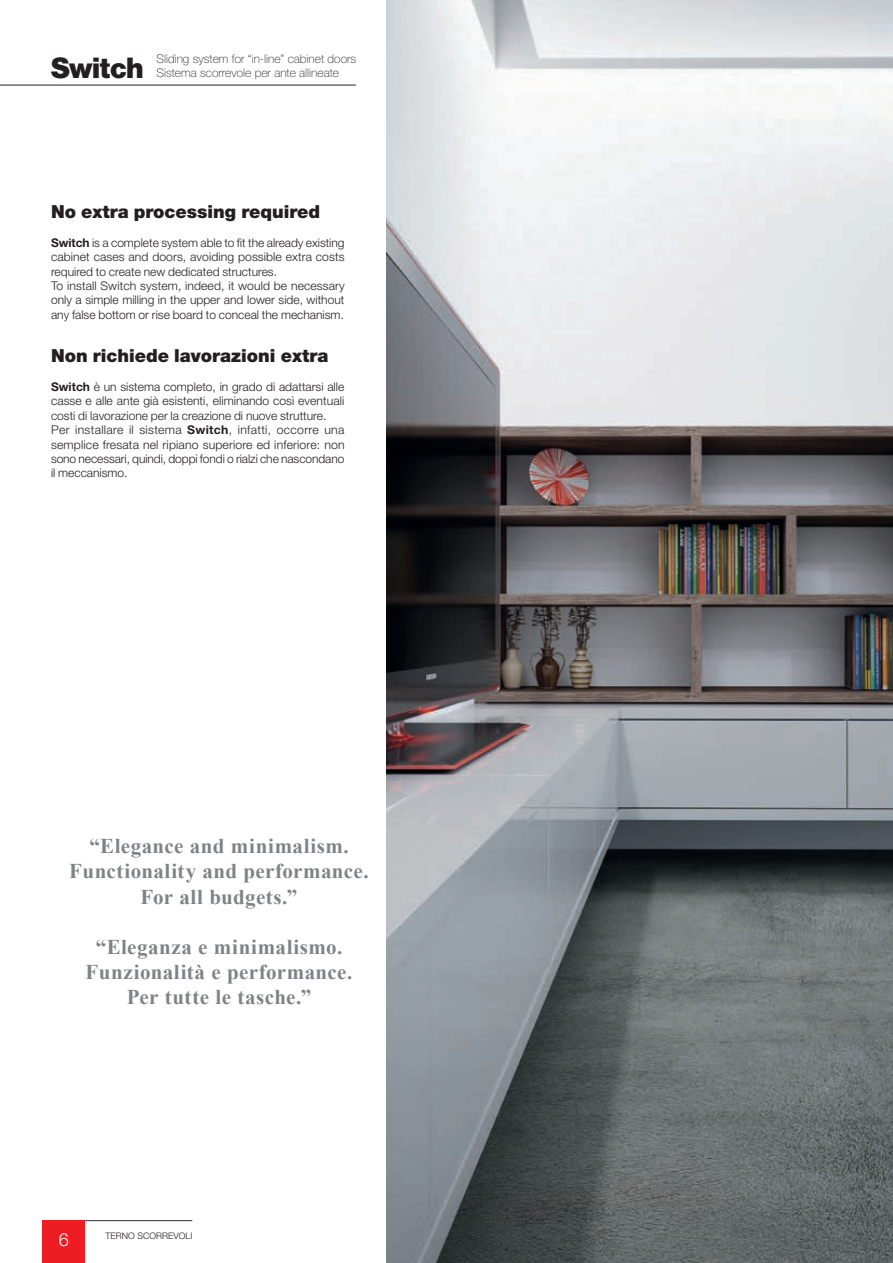
<style>
.page{position:relative;width:893px;height:1263px;background:#fff}
.page>*{position:absolute;margin:0;border:0;box-sizing:border-box;transform-origin:0 0}
.t1{font:900 28.5px "BW Haas Head 95";color:#231f20}
.t2{font:700 21px/25.2px "Times New Roman";letter-spacing:.02em;color:#808285;text-align:center}
.t3{font:900 18px "Helvetica Neue LT Std";color:#231f20}
.t4{font:300 18px "Helvetica Neue LT Std";color:#fff}
.t5{font:300 12px/14.4px "Helvetica Neue LT Std";color:#231f20}
.t6{font:100 12px "Helvetica Neue LT Std";color:#231f20}
.t7{font:300 9px "Helvetica Neue LT Std";color:#231f20}
.s1{font-weight:700}
</style>
<div class="page">
<img style="left:387px;top:0;width:506px;height:1263px">
<hr style="left:0;top:85px;width:356px;height:1px;background:#231f20">
<div style="left:43px;top:1220px;width:42px;height:43px;background:#ee1d23"></div>
<hr style="left:85px;top:1220px;width:107px;height:1px;background:#312f30">
<p class="t6" style="left:156px;top:52px;width:201px">Sliding system for “in-line” cabinet doors</p>
<h1 class="t1" style="left:51px;top:51px;width:94px">Switch</h1>
<p class="t6" style="left:156px;top:66px;width:184px">Sistema scorrevole per ante allineate</p>
<h3 class="t3" style="left:51px;top:201px;width:271px">No extra processing required</h3>
<p class="t5" style="left:51px;top:235px;width:295px"><span class="s1">Switch</span> is a complete system able to fit the already existing cabinet cases and doors, avoiding possible extra costs required to create new dedicated structures.<br>To install Switch system, indeed, it would be necessary only a simple milling in the upper and lower side, without any false bottom or rise board to conceal the mechanism.</p>
<h3 class="t3" style="left:51px;top:345px;width:279px">Non richiede lavorazioni extra</h3>
<p class="t5" style="left:51px;top:379px;width:295px"><span class="s1">Switch</span> è un sistema completo, in grado di adattarsi alle casse e alle ante già esistenti, eliminando così eventuali costi di lavorazione per la creazione di nuove strutture.<br>Per installare il sistema <span class="s1">Switch</span>, infatti, occorre una semplice fresata nel ripiano superiore ed inferiore: non sono necessari, quindi, doppi fondi o rialzi che nascondano il meccanismo.</p>
<h2 class="t2" style="left:69px;top:833px;width:301px">“Elegance and minimalism.<br>Functionality and performance.<br>For all budgets.”</h2>
<h2 class="t2" style="left:86px;top:934px;width:268px">“Eleganza e minimalismo.<br>Funzionalità e performance.<br>Per tutte le tasche.”</h2>
<h3 class="t4" style="left:59px;top:1229px;width:12px">6</h3>
<p class="t7" style="left:106px;top:1230px;width:88px">TERNO SCORREVOLI</p>
</div>
